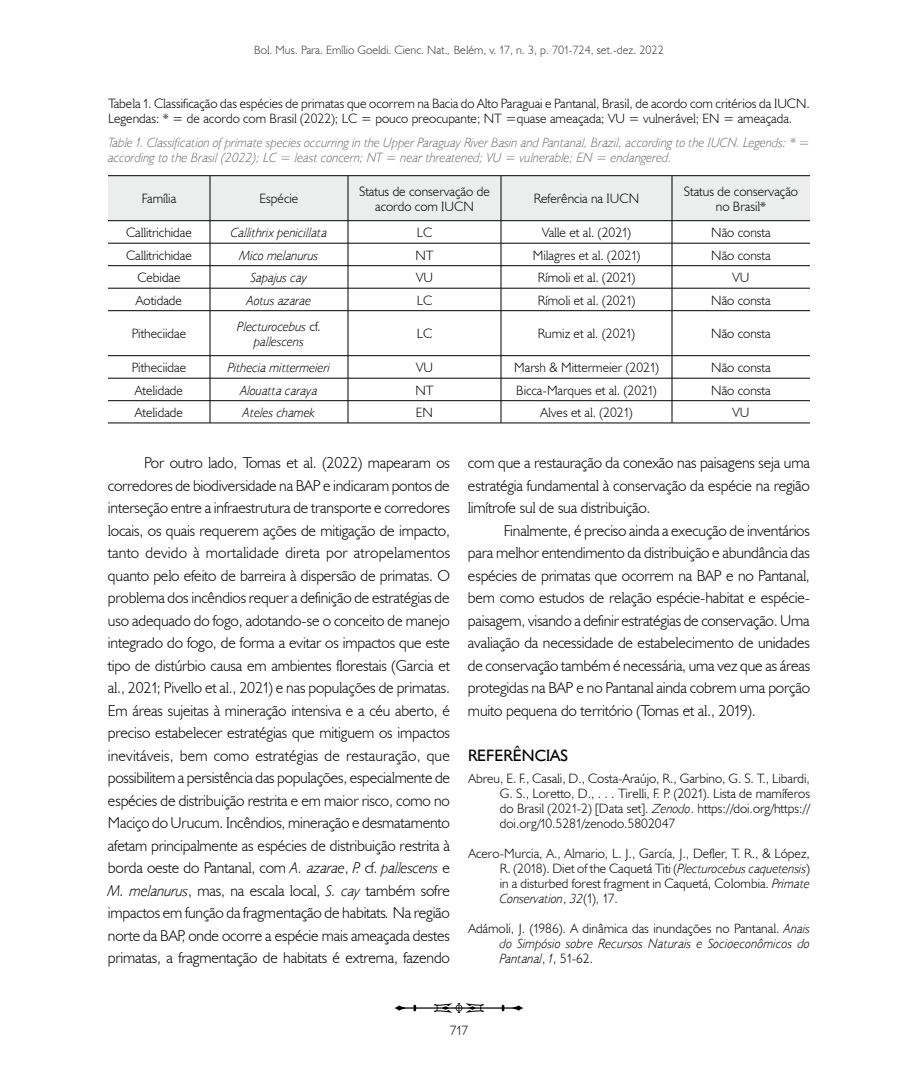
<style>
.page{position:relative;width:900px;height:1071px;background:#fff}
.page>*{position:absolute;margin:0;border:0;box-sizing:border-box;transform-origin:0 0}
.t1{font:700 16.5px "MPEG";color:#000}
.t2{font:15.75px/22.5px "MPEG";letter-spacing:-.01em;color:#000;text-align:justify}
.t3{font:13.5px/15px "MPEG";color:#000;text-align:justify}
.t4{font:italic 13.5px/15px "MPEG";color:#000;text-align:justify}
.t5{font:italic 13.5px/15px "MPEG";color:#707172}
.t6{font:12px "MPEG";color:#3e3d40}
.s1{font-style:italic}
.s2{font-style:normal}
</style>
<div class="page">
<svg style="left:394px;top:1003px;width:130px;height:10px"></svg>
<hr style="left:108px;top:175px;width:102px;height:1px;background:#000">
<hr style="left:210px;top:175px;width:138px;height:1px;background:#000">
<hr style="left:348px;top:175px;width:153px;height:1px;background:#000">
<hr style="left:501px;top:175px;width:171px;height:1px;background:#000">
<hr style="left:672px;top:175px;width:138px;height:1px;background:#000">
<svg style="left:108px;top:176px;width:702px;height:134px"></svg>
<hr style="left:108px;top:310px;width:102px;height:1px;background:#000">
<hr style="left:210px;top:310px;width:138px;height:1px;background:#000">
<hr style="left:210px;top:311px;width:1px;height:45px;background:#000">
<hr style="left:348px;top:310px;width:153px;height:1px;background:#000">
<hr style="left:348px;top:311px;width:1px;height:45px;background:#000">
<hr style="left:501px;top:310px;width:171px;height:1px;background:#000">
<hr style="left:501px;top:311px;width:1px;height:45px;background:#000">
<hr style="left:672px;top:310px;width:138px;height:1px;background:#000">
<hr style="left:672px;top:311px;width:1px;height:45px;background:#000">
<hr style="left:108px;top:355px;width:102px;height:1px;background:#000">
<hr style="left:210px;top:355px;width:138px;height:1px;background:#000">
<hr style="left:348px;top:355px;width:153px;height:1px;background:#000">
<hr style="left:501px;top:355px;width:171px;height:1px;background:#000">
<hr style="left:672px;top:355px;width:138px;height:1px;background:#000">
<hr style="left:108px;top:378px;width:102px;height:1px;background:#000">
<hr style="left:210px;top:378px;width:138px;height:1px;background:#000">
<hr style="left:348px;top:378px;width:153px;height:1px;background:#000">
<hr style="left:501px;top:378px;width:171px;height:1px;background:#000">
<hr style="left:672px;top:378px;width:138px;height:1px;background:#000">
<hr style="left:108px;top:400px;width:102px;height:1px;background:#000">
<hr style="left:210px;top:400px;width:138px;height:1px;background:#000">
<svg style="left:210px;top:356px;width:1px;height:67px"></svg>
<hr style="left:348px;top:400px;width:153px;height:1px;background:#000">
<svg style="left:348px;top:356px;width:1px;height:67px"></svg>
<hr style="left:501px;top:400px;width:171px;height:1px;background:#000">
<svg style="left:501px;top:356px;width:1px;height:67px"></svg>
<hr style="left:672px;top:400px;width:138px;height:1px;background:#000">
<svg style="left:672px;top:356px;width:1px;height:67px"></svg>
<hr style="left:108px;top:423px;width:102px;height:1px;background:#000">
<hr style="left:210px;top:423px;width:138px;height:1px;background:#000">
<hr style="left:348px;top:423px;width:153px;height:1px;background:#000">
<hr style="left:501px;top:423px;width:171px;height:1px;background:#000">
<hr style="left:672px;top:423px;width:138px;height:1px;background:#000">
<p class="t6" style="left:254px;top:43px;width:411px">Bol. Mus. Para. Emílio Goeldi. Cienc. Nat.<span class="s1">,</span> Belém, v. 17, n. 3, p. 701-724, set.-dez. 2022</p>
<p class="t3" style="left:108px;top:96px;width:703px">Tabela 1. Classificação das espécies de primatas que ocorrem na Bacia do Alto Paraguai e Pantanal, Brasil, de acordo com critérios da IUCN.<br>Legendas: * = de acordo com Brasil (2022); LC = pouco preocupante; NT =quase ameaçada; VU = vulnerável; EN = ameaçada.</p>
<p class="t5" style="left:108px;top:135px;width:704px">Table 1. Classification of primate species occurring in the Upper Paraguay River Basin and Pantanal, Brazil, according to the IUCN. Legends: * = according to the Brasil (2022); LC = least concern; NT = near threatened; VU = vulnerable; EN = endangered.</p>
<p class="t3" style="left:142px;top:191px;width:36px">Família</p>
<p class="t3" style="left:260px;top:191px;width:40px">Espécie</p>
<p class="t3" style="left:359px;top:183px;width:132px;text-align:center">Status de conservação de acordo com IUCN</p>
<p class="t3" style="left:534px;top:191px;width:107px">Referência na IUCN</p>
<p class="t3" style="left:684px;top:183px;width:116px;text-align:center">Status de conservação no Brasil*</p>
<p class="t3" style="left:126px;top:225px;width:67px">Callitrichidae</p>
<p class="t4" style="left:231px;top:225px;width:98px">Callithrix penicillata</p>
<p class="t3" style="left:417px;top:225px;width:17px">LC</p>
<p class="t3" style="left:542px;top:225px;width:90px">Valle et al. (2021)</p>
<p class="t3" style="left:711px;top:225px;width:61px">Não consta</p>
<p class="t3" style="left:126px;top:247px;width:67px">Callitrichidae</p>
<p class="t4" style="left:239px;top:247px;width:81px">Mico melanurus</p>
<p class="t3" style="left:415px;top:247px;width:20px">NT</p>
<p class="t3" style="left:533px;top:247px;width:109px">Milagres et al. (2021)</p>
<p class="t3" style="left:711px;top:247px;width:61px">Não consta</p>
<p class="t3" style="left:137px;top:270px;width:45px">Cebidae</p>
<p class="t4" style="left:251px;top:270px;width:58px">Sapajus cay</p>
<p class="t3" style="left:416px;top:270px;width:18px">VU</p>
<p class="t3" style="left:538px;top:270px;width:99px">Rímoli et al. (2021)</p>
<p class="t3" style="left:733px;top:270px;width:18px">VU</p>
<p class="t3" style="left:136px;top:292px;width:48px">Aotidade</p>
<p class="t4" style="left:247px;top:292px;width:66px">Aotus azarae</p>
<p class="t3" style="left:417px;top:292px;width:17px">LC</p>
<p class="t3" style="left:538px;top:292px;width:99px">Rímoli et al. (2021)</p>
<p class="t3" style="left:711px;top:292px;width:61px">Não consta</p>
<p class="t3" style="left:132px;top:326px;width:56px">Pitheciidae</p>
<p class="t4" style="left:237px;top:319px;width:85px;text-align:center">Plecturocebus <span class="s2">cf. </span>pallescens</p>
<p class="t3" style="left:417px;top:326px;width:17px">LC</p>
<p class="t3" style="left:538px;top:326px;width:99px">Rumiz et al. (2021)</p>
<p class="t3" style="left:711px;top:326px;width:61px">Não consta</p>
<p class="t3" style="left:132px;top:360px;width:56px">Pitheciidae</p>
<p class="t4" style="left:228px;top:360px;width:104px">Pithecia mittermeieri</p>
<p class="t3" style="left:416px;top:360px;width:18px">VU</p>
<p class="t3" style="left:514px;top:360px;width:146px">Marsh &amp; Mittermeier (2021)</p>
<p class="t3" style="left:711px;top:360px;width:61px">Não consta</p>
<p class="t3" style="left:135px;top:382px;width:49px">Atelidade</p>
<p class="t4" style="left:240px;top:382px;width:79px">Alouatta caraya</p>
<p class="t3" style="left:415px;top:382px;width:20px">NT</p>
<p class="t3" style="left:516px;top:382px;width:142px">Bicca-Marques et al. (2021)</p>
<p class="t3" style="left:711px;top:382px;width:61px">Não consta</p>
<p class="t3" style="left:135px;top:405px;width:49px">Atelidade</p>
<p class="t4" style="left:243px;top:405px;width:74px">Ateles chamek</p>
<p class="t3" style="left:416px;top:405px;width:19px">EN</p>
<p class="t3" style="left:541px;top:405px;width:93px">Alves et al. (2021)</p>
<p class="t3" style="left:733px;top:405px;width:18px">VU</p>
<p class="t2" style="left:108px;top:451px;width:344px;text-indent:36px">Por outro lado, Tomas et al. (2022) mapearam os corredores de biodiversidade na BAP e indicaram pontos de interseção entre a infraestrutura de transporte e corredores locais, os quais requerem ações de mitigação de impacto, tanto devido à mortalidade direta por atropelamentos quanto pelo efeito de barreira à dispersão de primatas. O problema dos incêndios requer a definição de estratégias de uso adequado do fogo, adotando-se o conceito de manejo integrado do fogo, de forma a evitar os impactos que este tipo de distúrbio causa em ambientes florestais (Garcia et al., 2021; Pivello et al., 2021) e nas populações de primatas.<br>Em áreas sujeitas à mineração intensiva e a céu aberto, é preciso estabelecer estratégias que mitiguem os impactos inevitáveis, bem como estratégias de restauração, que possibilitem a persistência das populações, especialmente de espécies de distribuição restrita e em maior risco, como no Maciço do Urucum. Incêndios, mineração e desmatamento afetam principalmente as espécies de distribuição restrita à borda oeste do Pantanal, com <span class="s1">A. azarae</span>, <span class="s1">P.</span> cf. <span class="s1">pallescens</span> e <span class="s1">M. melanurus</span>, mas, na escala local, <span class="s1">S. cay</span> também sofre impactos em função da fragmentação de habitats<span class="s1">.</span> Na região norte da BAP, onde ocorre a espécie mais ameaçada destes primatas, a fragmentação de habitats é extrema, fazendo</p>
<p class="t2" style="left:468px;top:451px;width:343px">com que a restauração da conexão nas paisagens seja uma estratégia fundamental à conservação da espécie na região limítrofe sul de sua distribuição.</p>
<p class="t2" style="left:468px;top:519px;width:344px;text-indent:36px">Finalmente, é preciso ainda a execução de inventários para melhor entendimento da distribuição e abundância das espécies de primatas que ocorrem na BAP e no Pantanal, bem como estudos de relação espécie-habitat e espécie&shy;paisagem, visando a definir estratégias de conservação. Uma avaliação da necessidade de estabelecimento de unidades de conservação também é necessária, uma vez que as áreas protegidas na BAP e no Pantanal ainda cobrem uma porção muito pequena do território (Tomas et al., 2019).</p>
<p class="t1" style="left:468px;top:745px;width:102px">REFERÊNCIAS</p>
<p class="t3" style="left:500px;top:771px;width:312px;text-indent:-31px">Abreu, E. F., Casali, D., Costa-Araújo, R., Garbino, G. S. T., Libardi, G. S., Loretto, D., . . . Tirelli, F. P. (2021). Lista de mamíferos do Brasil (2021-2) [Data set]. <span class="s1">Zenodo</span>. https://doi.org/https:// doi.org/10.5281/zenodo.5802047</p>
<p class="t3" style="left:500px;top:846px;width:312px;text-indent:-31px">Acero-Murcia, A., Almario, L. J., García, J., Defler, T. R., &amp; López, R. (2018). Diet of the Caquetá Titi (<span class="s1">Plecturocebus caquetensis</span>) in a disturbed forest fragment in Caquetá, Colombia. <span class="s1">Primate Conservation</span>, <span class="s1">32</span>(1), 17.</p>
<p class="t4" style="left:500px;top:921px;width:312px;text-indent:-32px"><span class="s2">Adámoli, J. (1986). A dinâmica das inundações no Pantanal.</span> Anais do Simpósio sobre Recursos Naturais e Socioeconômicos do Pantanal<span class="s2">,</span> 1<span class="s2">, 51-62.</span></p>
<p class="t3" style="left:450px;top:1023px;width:20px">717</p>
</div>
